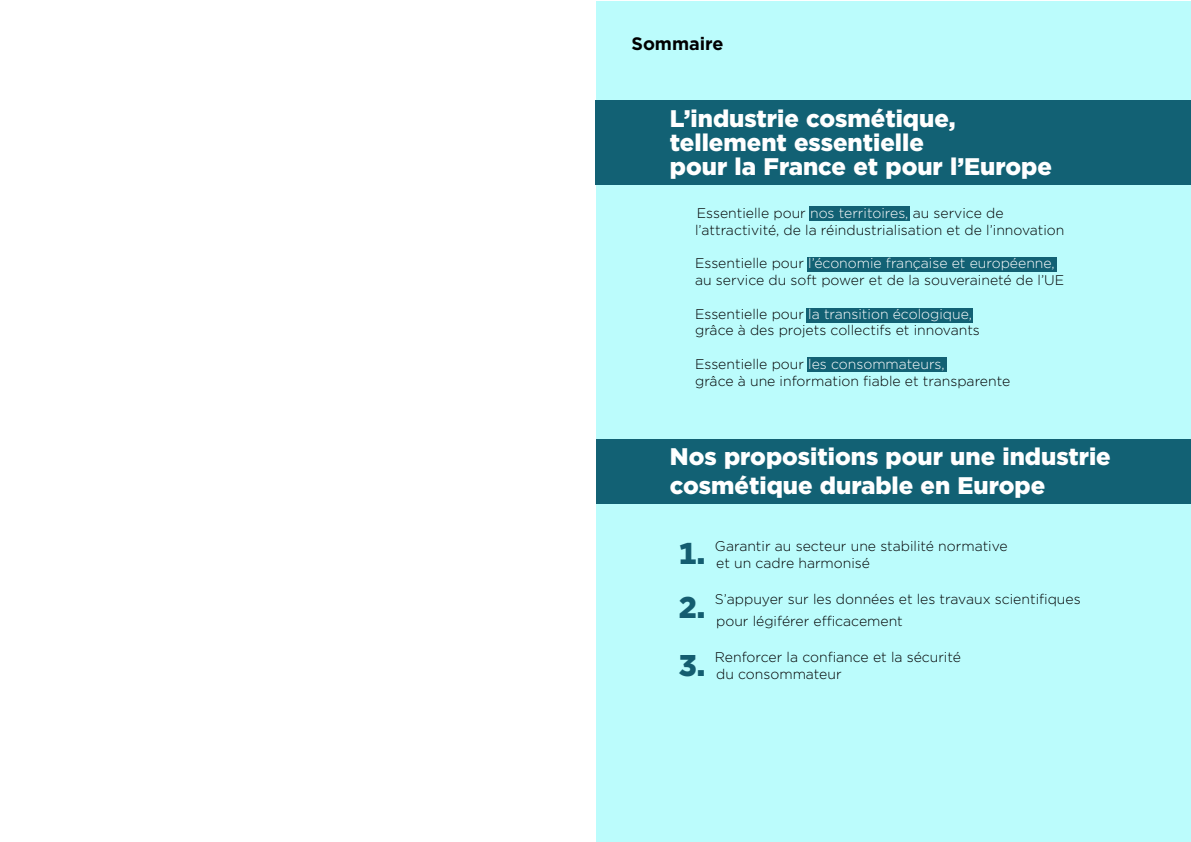
<style>
.page{position:relative;width:1191px;height:842px;background:#fff}
.page>*{position:absolute;margin:0;border:0;box-sizing:border-box;transform-origin:0 0}
.t1{font:900 30px "Gotham";color:#145d70}
.t2{font:900 24px "Gotham";color:#fff}
.t3{font:700 18px "Gotham";color:#000001}
.t4{font:300 14px/16.8px "Gotham";color:#000001}
.t5{font:300 14px "Gotham";color:#fff}
.s1{color:#fff}
.s2{color:#000001}
</style>
<div class="page">
<div style="left:596px;top:1px;width:595px;height:841px;background:#bbfcfc"></div>
<div style="left:596px;top:439px;width:595px;height:65px;background:#126174"></div>
<div style="left:808px;top:206px;width:101px;height:15px;background:#126174"></div>
<div style="left:806px;top:257px;width:250px;height:14px;background:#126174"></div>
<div style="left:806px;top:308px;width:167px;height:14px;background:#126174"></div>
<div style="left:806px;top:357px;width:140px;height:15px;background:#126174"></div>
<div style="left:595px;top:100px;width:596px;height:84px;background:#126174"></div>
<p class="t3" style="left:631px;top:32px;width:94px">Sommaire</p>
<p class="t2" style="left:670px;top:102px;width:287px">L’industrie cosmétique,</p>
<p class="t2" style="left:670px;top:126px;width:255px">tellement essentielle</p>
<p class="t2" style="left:670px;top:150px;width:383px">pour la France et pour l’Europe</p>
<p class="t4" style="left:697px;top:204px;width:308px">Essentielle pour <span class="s1">nos territoires,</span> au service de</p>
<p class="t4" style="left:695px;top:221px;width:371px">l’attractivité, de la réindustrialisation et de l’innovation</p>
<p class="t5" style="left:695px;top:254px;width:361px"><span class="s2">Essentielle pour</span> l’économie française et européenne,</p>
<p class="t4" style="left:695px;top:271px;width:371px">au service du soft power et de la souveraineté de l’UE</p>
<p class="t5" style="left:695px;top:305px;width:278px"><span class="s2">Essentielle pour</span> la transition écologique,</p>
<p class="t4" style="left:695px;top:322px;width:286px">grâce à des projets collectifs et innovants</p>
<p class="t5" style="left:695px;top:355px;width:251px"><span class="s2">Essentielle pour</span> les consommateurs,</p>
<p class="t4" style="left:695px;top:372px;width:317px">grâce à une information fiable et transparente</p>
<p class="t2" style="left:670px;top:440px;width:442px">Nos propositions pour une industrie</p>
<p class="t2" style="left:670px;top:469px;width:377px">cosmétique durable en Europe</p>
<p class="t1" style="left:679px;top:533px;width:28px">1.</p>
<p class="t1" style="left:679px;top:586px;width:28px">2.</p>
<p class="t1" style="left:679px;top:645px;width:28px">3.</p>
<p class="t4" style="left:715px;top:538px;width:294px">Garantir au secteur une stabilité normative et un cadre harmonisé</p>
<p class="t4" style="left:715px;top:590px;width:367px">S’appuyer sur les données et les travaux scientifiques</p>
<p class="t4" style="left:716px;top:612px;width:188px">pour légiférer efficacement</p>
<p class="t4" style="left:715px;top:648px;width:248px">Renforcer la confiance et la sécurité du consommateur</p>
</div>
